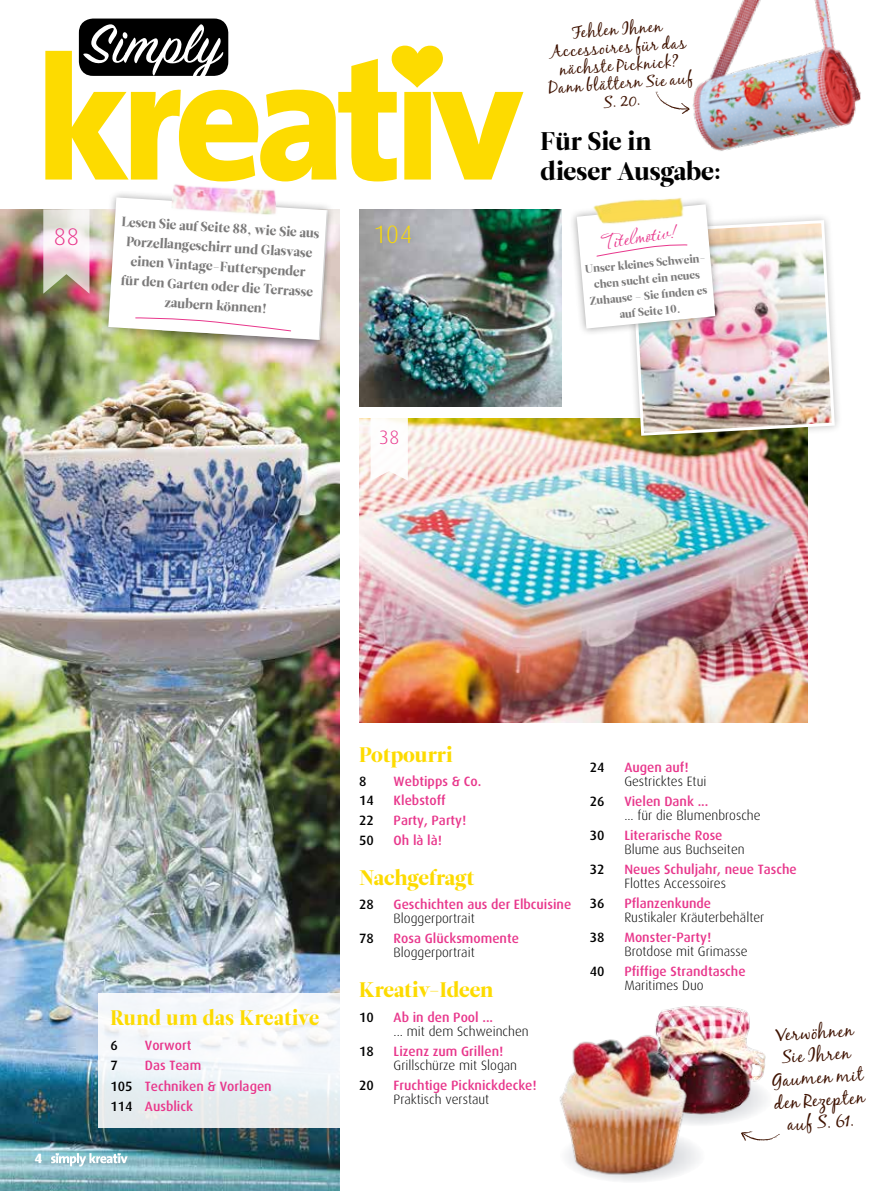
<style>
.page{position:relative;width:893px;height:1191px;background:#fff}
.page>*{position:absolute;margin:0;border:0;box-sizing:border-box;transform-origin:0 0}
.t1{font:60.6px "Sign Painter House Script";letter-spacing:.005em;color:#fff}
.t2{font:26.25px "Corinthia Regular ROB";color:#e8378c}
.t3{font:25.5px/30px "Leitura Display";color:#000}
.t4{font:300 25.2px "NG Dax";color:#fddb00}
.t5{font:300 24px "NG Dax";color:#e8378c}
.t6{font:21px "Leitura Display";color:#fddb00}
.t7{font:21px "Leitura Display";letter-spacing:.02em;color:#fddb00;scale:.95 1}
.t8{font:300 19.35px "NG Dax";color:#e8378c}
.t9{font:18px/22.5px "Black Jack";color:#3f1200;text-align:center}
.t10{font:16.5px/18px "Black Jack";color:#3f1200;text-align:center}
.t11{font:500 13.5px/20.5px "NG Dax";color:#e8378c}
.t12{font:300 13.5px "NG Dax";color:#000}
.t13{font:13.5px/19.5px "Leitura Display";color:#7c7b7b;text-align:center}
.t14{font:500 13.5px "NG Dax";color:#000}
.t15{font:800 13.5px "NG Dax";color:#fff}
.t16{font:11.25px/16px "Leitura Display";color:#7c7b7b;text-align:center}
.s1{color:#000}
</style>
<div class="page">
<div style="left:560px;top:1128px;width:145px;height:55px;background:#f4f5f6;border-radius:50%"></div>
<svg style="left:627px;top:1071px;width:145px;height:55px"></svg>
<img style="left:655px;top:1006px;width:111px;height:110px">
<img style="left:560px;top:1028px;width:141px;height:150px">
<img style="left:0;top:209px;width:339px;height:982px">
<img style="left:359px;top:210px;width:202px;height:196px">
<svg style="left:43px;top:209px;width:46px;height:85px"></svg>
<div style="left:98px;top:993px;width:251px;height:135px;background:linear-gradient(to bottom,#fcfcff,#e5ecef)"></div>
<img style="left:359px;top:418px;width:449px;height:304px">
<div style="left:623px;top:212px;width:219px;height:231px;background:#000;opacity:.25"></div>
<img style="left:629px;top:219px;width:207px;height:218px">
<div style="left:569px;top:197px;width:154px;height:139px;background:#000;opacity:.35"></div>
<svg style="left:577px;top:204px;width:138px;height:124px"></svg>
<svg style="left:45px;top:46px;width:478px;height:135px"></svg>
<div style="left:79px;top:19px;width:149px;height:57px;background:#000;border-radius:14px"></div>
<img style="left:585px;top:197px;width:102px;height:32px">
<svg style="left:371px;top:418px;width:37px;height:62px"></svg>
<svg style="left:656px;top:91px;width:19px;height:18px"></svg>
<img style="left:675px;top:0;width:186px;height:151px">
<svg style="left:51px;top:1153px;width:77px;height:13px"></svg>
<div style="left:151px;top:198px;width:181px;height:155px;background:#000;opacity:.35"></div>
<div style="left:101px;top:190px;width:233px;height:158px;background:#000;opacity:.35"></div>
<svg style="left:108px;top:197px;width:220px;height:143px"></svg>
<img style="left:171px;top:184px;width:119px;height:35px">
<svg style="left:741px;top:1131px;width:39px;height:10px"></svg>
<h1 class="t1" style="left:86px;top:7px;width:137px">Simply</h1>
<p class="t10" style="left:544px;top:25px;width:147px;rotate:-4deg">Fehlen Ihnen<br>Accessoires für das nächste Picknick?<br>Dann blättern Sie auf<br>S. 20.</p>
<h3 class="t3" style="left:541px;top:127px;width:183px">Für Sie in dieser Ausgabe:</h3>
<p class="t13" style="left:122px;top:211px;width:200px;rotate:4deg">Lesen Sie auf Seite 88, wie Sie aus<br>Porzellangeschirr und Glasvase einen Vintage-Futterspender<br>für den Garten oder die Terrasse zaubern können!</p>
<h3 class="t5" style="left:54px;top:224px;width:27px">88</h3>
<h2 class="t2" style="left:599px;top:229px;width:77px;rotate:-9deg">Titelmotiv!</h2>
<h3 class="t4" style="left:374px;top:220px;width:41px">104</h3>
<p class="t16" style="left:584px;top:262px;width:122px;rotate:-6deg">Unser kleines Schwein&shy;chen sucht ein neues<br>Zuhause – Sie fi nden es auf Seite 10.</p>
<h3 class="t8" style="left:379px;top:426px;width:22px">38</h3>
<p class="t15" style="left:35px;top:1150px;width:9px">4</p>
<h3 class="t7" style="left:110px;top:1005px;width:221px">Rund um das Kreative</h3>
<p class="t14" style="left:110px;top:1037px;width:9px">6</p>
<p class="t11" style="left:145px;top:1034px;width:48px">Vorwort</p>
<p class="t14" style="left:110px;top:1057px;width:9px">7</p>
<p class="t11" style="left:110px;top:1055px;width:163px;text-indent:35px">Das Team<br><span class="s1">105</span> Techniken &amp; Vorlagen<br><span class="s1">114</span> Ausblick</p>
<h3 class="t6" style="left:359px;top:742px;width:95px">Potpourri</h3>
<p class="t14" style="left:359px;top:773px;width:9px">8</p>
<p class="t11" style="left:394px;top:771px;width:89px">Webtipps &amp; Co.</p>
<p class="t14" style="left:359px;top:793px;width:16px">14</p>
<p class="t11" style="left:394px;top:790px;width:54px">Klebstoff</p>
<p class="t14" style="left:359px;top:813px;width:16px">22</p>
<p class="t11" style="left:394px;top:810px;width:74px">Party, Party!</p>
<p class="t14" style="left:359px;top:833px;width:16px">50</p>
<p class="t11" style="left:394px;top:830px;width:50px">Oh là là!</p>
<h3 class="t6" style="left:359px;top:865px;width:117px">Nachgefragt</h3>
<p class="t14" style="left:359px;top:897px;width:16px">28</p>
<p class="t11" style="left:394px;top:894px;width:179px">Geschichten aus der Elbcuisine</p>
<p class="t12" style="left:394px;top:911px;width:83px">Bloggerportrait</p>
<p class="t14" style="left:359px;top:931px;width:16px">78</p>
<p class="t11" style="left:394px;top:928px;width:127px">Rosa Glücksmomente</p>
<p class="t12" style="left:394px;top:945px;width:83px">Bloggerportrait</p>
<h3 class="t6" style="left:359px;top:977px;width:136px">Kreativ-Ideen</h3>
<p class="t14" style="left:359px;top:1009px;width:16px">10</p>
<p class="t11" style="left:394px;top:1006px;width:101px">Ab in den Pool ...</p>
<p class="t12" style="left:394px;top:1023px;width:137px">... mit dem Schweinchen</p>
<p class="t14" style="left:359px;top:1043px;width:16px">18</p>
<p class="t11" style="left:394px;top:1040px;width:111px">Lizenz zum Grillen!</p>
<p class="t12" style="left:394px;top:1057px;width:125px">Grillschürze mit Slogan</p>
<p class="t14" style="left:359px;top:1077px;width:16px">20</p>
<p class="t11" style="left:394px;top:1074px;width:145px">Fruchtige Picknickdecke!</p>
<p class="t12" style="left:394px;top:1091px;width:97px">Praktisch verstaut</p>
<p class="t14" style="left:590px;top:759px;width:16px">24</p>
<p class="t11" style="left:624px;top:756px;width:66px">Augen auf!</p>
<p class="t12" style="left:624px;top:773px;width:84px">Gestricktes Etui</p>
<p class="t14" style="left:590px;top:793px;width:16px">26</p>
<p class="t11" style="left:624px;top:790px;width:86px">Vielen Dank ...</p>
<p class="t12" style="left:624px;top:807px;width:138px">... für die Blumenbrosche</p>
<p class="t14" style="left:590px;top:827px;width:16px">30</p>
<p class="t11" style="left:624px;top:825px;width:100px">Literarische Rose</p>
<p class="t12" style="left:624px;top:842px;width:122px">Blume aus Buchseiten</p>
<p class="t14" style="left:590px;top:861px;width:16px">32</p>
<p class="t11" style="left:624px;top:859px;width:174px">Neues Schuljahr, neue Tasche</p>
<p class="t12" style="left:624px;top:876px;width:103px">Flottes Accessoires</p>
<p class="t14" style="left:590px;top:895px;width:16px">36</p>
<p class="t11" style="left:624px;top:893px;width:88px">Pflanzenkunde</p>
<p class="t12" style="left:624px;top:910px;width:141px">Rustikaler Kräuterbehälter</p>
<p class="t14" style="left:590px;top:929px;width:16px">38</p>
<p class="t11" style="left:624px;top:927px;width:88px">Monster-Party!</p>
<p class="t12" style="left:624px;top:944px;width:125px">Brotdose mit Grimasse</p>
<p class="t14" style="left:590px;top:963px;width:16px">40</p>
<p class="t11" style="left:624px;top:961px;width:123px">Pfiffige Strandtasche</p>
<p class="t12" style="left:624px;top:978px;width:81px">Maritimes Duo</p>
<h3 class="t9" style="left:768px;top:1024px;width:92px;rotate:-4deg">Verwöhnen<br>Sie Ihren<br>Gaumen mit den Rezepten auf S. 61.</h3>
</div>
